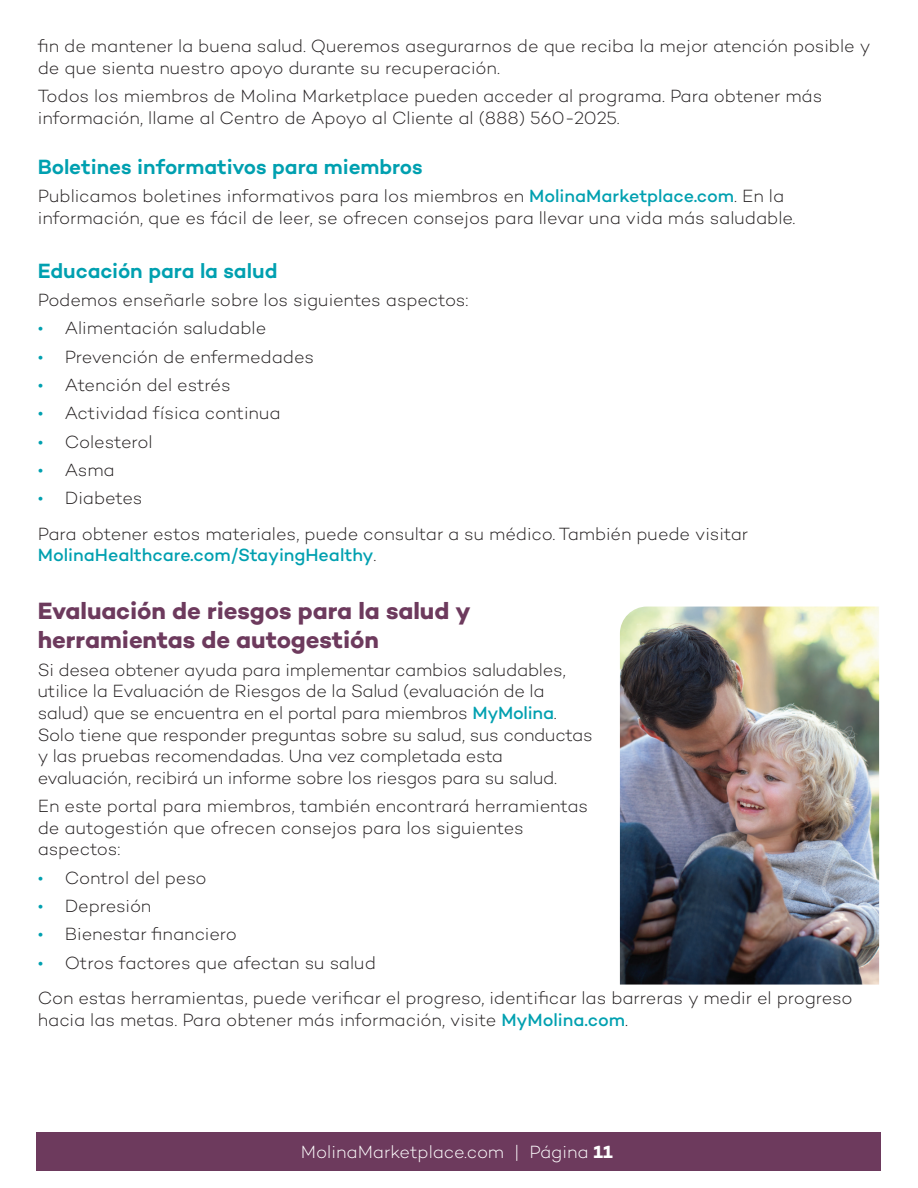
<style>
.page{position:relative;width:918px;height:1188px;background:#fff}
.page>*{position:absolute;margin:0;border:0;box-sizing:border-box;transform-origin:0 0}
.t1{font:700 24px/28.8px "Campton";letter-spacing:-.005em;color:#6d3a5d}
.t2{font:600 21px "Campton";letter-spacing:-.005em;color:#00a0b0}
.t3{font:300 18px/21.6px "Campton";letter-spacing:-.01em;color:#231f20}
.t4{font:300 18px "Campton";color:#fff}
.s1{font-weight:500;color:#00a0b0}
.s2{color:#00a0b0}
.s3{font-weight:700}
</style>
<div class="page">
<div style="left:37px;top:1132px;width:844px;height:39px;background:#6d3a5d"></div>
<img style="left:620px;top:607px;width:259px;height:378px">
<p class="t3" style="left:38px;top:35px;width:834px">fin de mantener la buena salud. Queremos asegurarnos de que reciba la mejor atención posible y de que sienta nuestro apoyo durante su recuperación.</p>
<p class="t3" style="left:38px;top:85px;width:786px">Todos los miembros de Molina Marketplace pueden acceder al programa. Para obtener más información, llame al Centro de Apoyo al Cliente al (888) 560-2025.</p>
<h3 class="t2" style="left:38px;top:154px;width:386px">Boletines informativos para miembros</h3>
<p class="t3" style="left:38px;top:185px;width:759px">Publicamos boletines informativos para los miembros en <span class="s1">MolinaMarketplace.com</span>. En la información, que es fácil de leer, se ofrecen consejos para llevar una vida más saludable.</p>
<h3 class="t2" style="left:38px;top:257px;width:241px">Educación para la salud</h3>
<p class="t3" style="left:38px;top:289px;width:432px">Podemos enseñarle sobre los siguientes aspectos:</p>
<p class="t3" style="left:38px;top:317px;width:230px"><span class="s2">•</span> Alimentación saludable</p>
<p class="t3" style="left:38px;top:345px;width:278px"><span class="s2">•</span> Prevención de enfermedades</p>
<p class="t3" style="left:38px;top:374px;width:194px"><span class="s2">•</span> Atención del estrés</p>
<p class="t3" style="left:38px;top:402px;width:244px"><span class="s2">•</span> Actividad física continua</p>
<p class="t3" style="left:38px;top:431px;width:116px"><span class="s2">•</span> Colesterol</p>
<p class="t3" style="left:38px;top:459px;width:78px"><span class="s2">•</span> Asma</p>
<p class="t3" style="left:38px;top:487px;width:106px"><span class="s2">•</span> Diabetes</p>
<p class="t3" style="left:38px;top:522px;width:712px">Para obtener estos materiales, puede consultar a su médico. También puede visitar<br><span class="s1">MolinaHealthcare.com/StayingHealthy</span>.</p>
<h2 class="t1" style="left:38px;top:596px;width:434px">Evaluación de riesgos para la salud y herramientas de autogestión</h2>
<p class="t3" style="left:38px;top:659px;width:556px">Si desea obtener ayuda para implementar cambios saludables, utilice la Evaluación de Riesgos de la Salud (evaluación de la salud) que se encuentra en el portal para miembros <span class="s1">MyMolina</span>.<br>Solo tiene que responder preguntas sobre su salud, sus conductas y las pruebas recomendadas. Una vez completada esta evaluación, recibirá un informe sobre los riesgos para su salud.</p>
<p class="t3" style="left:38px;top:795px;width:552px">En este portal para miembros, también encontrará herramientas de autogestión que ofrecen consejos para los siguientes aspectos:</p>
<p class="t3" style="left:38px;top:867px;width:170px"><span class="s2">•</span> Control del peso</p>
<p class="t3" style="left:38px;top:895px;width:115px"><span class="s2">•</span> Depresión</p>
<p class="t3" style="left:38px;top:923px;width:201px"><span class="s2">•</span> Bienestar financiero</p>
<p class="t3" style="left:38px;top:952px;width:340px"><span class="s2">•</span> Otros factores que afectan su salud</p>
<p class="t3" style="left:38px;top:987px;width:816px">Con estas herramientas, puede verificar el progreso, identificar las barreras y medir el progreso hacia las metas. Para obtener más información, visite <span class="s1">MyMolina.com</span>.</p>
<p class="t4" style="left:301px;top:1141px;width:313px">MolinaMarketplace.com | Página <span class="s3">11</span></p>
</div>
